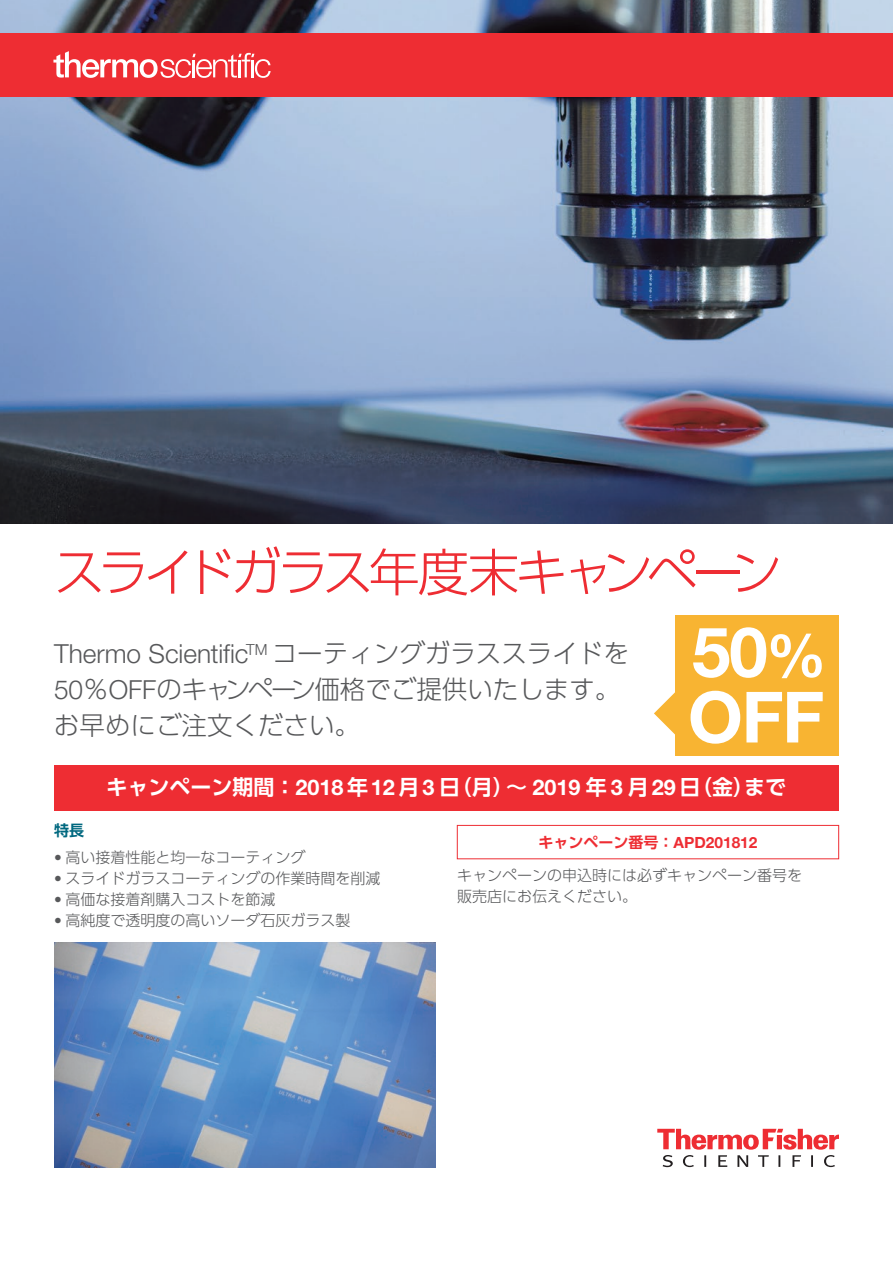
<style>
.page{position:relative;width:893px;height:1263px;background:#fff}
.page>*{position:absolute;margin:0;border:0;box-sizing:border-box;transform-origin:0 0}
.t1{font:300 51px "UD Shin Go Pro";letter-spacing:-.1em;color:#ee2d33}
.t2{font:300 26.25px "Helvetica Neue LT Std";color:#57585a}
.t3{font:300 25.5px/36px "UD Shin Go Pro";color:#57585a}
.t4{font:700 21px "UD Shin Go Pro De";color:#fff}
.t5{font:300 15px/21px "UD Shin Go Pro";color:#57585a}
.t6{font:700 15px "UD Shin Go Pro De";color:#ee2d33}
.t7{font:700 15px "UD Shin Go Pro De";color:#00687f}
.s1{font-family:"UD Shin Go Pro";font-size:25.5px}
.s2{font-family:"Helvetica Neue LT Std";font-size:26.25px}
.s3{font-family:"Helvetica Neue LT Std";font-size:21.6px}
.s4{font-family:"Helvetica Neue LT Std";font-size:15.45px}
</style>
<div class="page">
<img style="left:0;top:0;width:893px;height:524px">
<svg style="left:657px;top:1129px;width:182px;height:38px"></svg>
<img style="left:54px;top:942px;width:382px;height:225px">
<div style="left:676px;top:615px;width:163px;height:140px;background:#f8b432"></div>
<svg style="left:654px;top:691px;width:86px;height:53px"></svg>
<svg style="left:746px;top:692px;width:77px;height:50px"></svg>
<svg style="left:693px;top:627px;width:129px;height:51px"></svg>
<div style="left:54px;top:765px;width:784px;height:45px;background:#ee2d33"></div>
<div style="left:457px;top:825px;width:382px;height:34px;border:1px solid #ee2d33"></div>
<div style="left:0;top:33px;width:893px;height:63px;background:#ee2d33"></div>
<svg style="left:53px;top:51px;width:218px;height:27px"></svg>
<h1 class="t1" style="left:54px;top:531px;width:729px">スライドガラス年度末キャンペーン</h1>
<h2 class="t2" style="left:54px;top:638px;width:576px">Thermo Scientific<sup>TM</sup> <span class="s1">コーティングガラススライドを</span></h2>
<h3 class="t3" style="left:54px;top:671px;width:568px"><span class="s2">50</span>％<span class="s2">OFF</span>のキャンペーン価格でご提供いたします。お早めにご注文ください。</h3>
<h3 class="t4" style="left:106px;top:770px;width:681px">キャンペーン期間：<span class="s3">2018</span> 年<span class="s3">12</span> 月<span class="s3">3</span> 日（月）～ <span class="s3">2019</span> 年 <span class="s3">3</span> 月<span class="s3">29</span> 日（金）まで</h3>
<p class="t6" style="left:538px;top:830px;width:220px">キャンペーン番号：<span class="s4">APD201812</span></p>
<p class="t7" style="left:54px;top:818px;width:32px">特長</p>
<p class="t5" style="left:54px;top:846px;width:253px"><span class="s4">•</span> 高い接着性能と均一なコーティング</p>
<p class="t5" style="left:54px;top:867px;width:328px"><span class="s4">•</span> スライドガラスコーティングの作業時間を削減</p>
<p class="t5" style="left:54px;top:888px;width:223px"><span class="s4">•</span> 高価な接着剤購入コストを節減</p>
<p class="t5" style="left:54px;top:909px;width:298px"><span class="s4">•</span> 高純度で透明度の高いソーダ石灰ガラス製</p>
<p class="t5" style="left:457px;top:864px;width:347px">キャンペーンの申込時には必ずキャンペーン番号を販売店にお伝えください｡</p>
</div>
